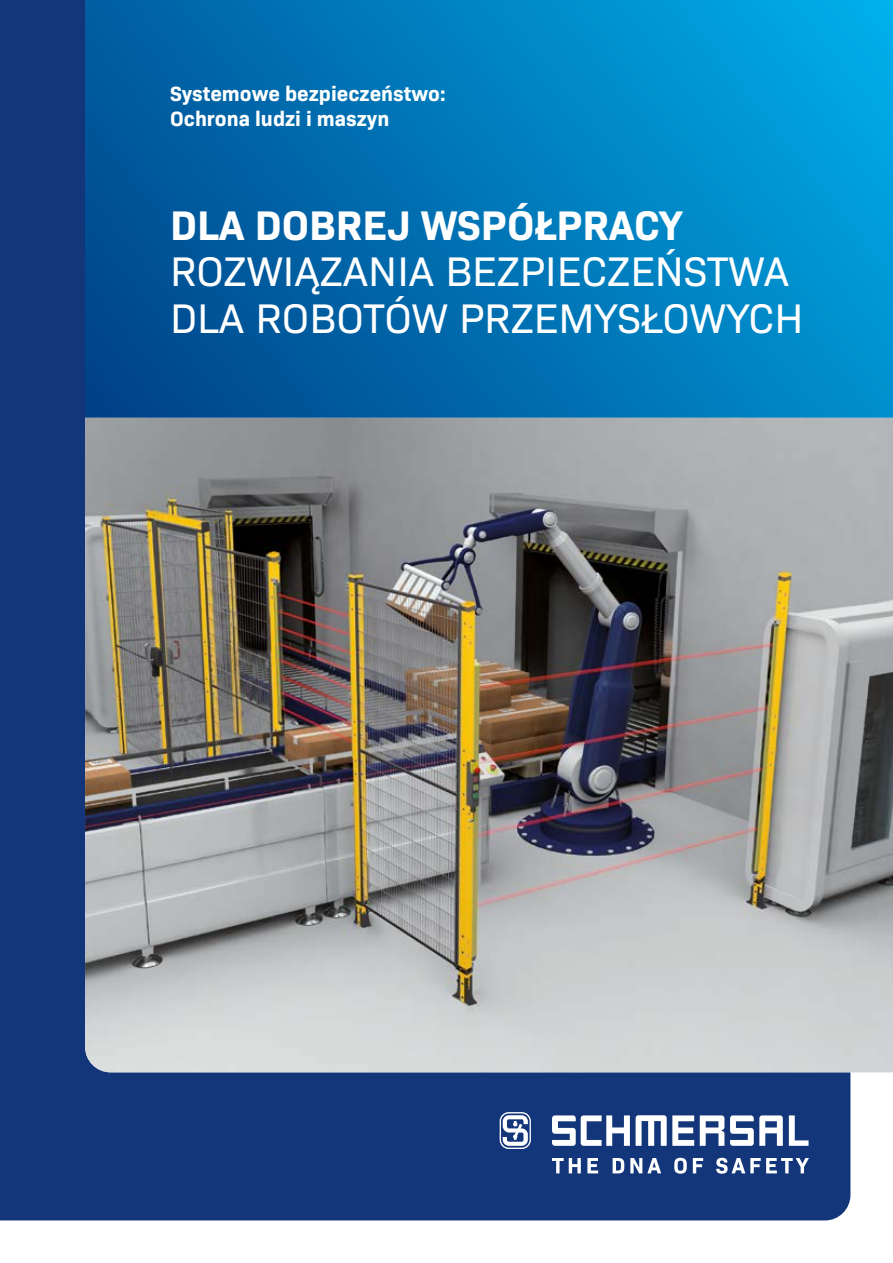
<style>
.page{position:relative;width:893px;height:1263px;background:#fff}
.page>*{position:absolute;margin:0;border:0;box-sizing:border-box;transform-origin:0 0}
.t1{font:42px/46.5px "Bio Sans";color:#fff}
.t2{font:700 42px "Bio Sans";color:#fff}
.t3{font:700 21px/25.2px "Bio Sans";color:#fff}
</style>
<div class="page">
<div style="left:0;top:0;width:850px;height:1220px;background:#13357a"></div>
<svg style="left:85px;top:0;width:808px;height:418px;background:#0076b7"></svg>
<img style="left:85px;top:418px;width:808px;height:654px">
<svg style="left:552px;top:1115px;width:78px;height:31px"></svg>
<svg style="left:789px;top:1115px;width:19px;height:31px"></svg>
<svg style="left:636px;top:1115px;width:58px;height:31px"></svg>
<svg style="left:700px;top:1115px;width:24px;height:31px"></svg>
<svg style="left:730px;top:1115px;width:53px;height:31px"></svg>
<svg style="left:500px;top:1112px;width:31px;height:37px"></svg>
<svg style="left:552px;top:1158px;width:257px;height:16px"></svg>
<p class="t3" style="left:170px;top:79px;width:278px">Systemowe bezpieczeństwo:<br>Ochrona ludzi i maszyn</p>
<p class="t2" style="left:170px;top:193px;width:514px">DLA DOBREJ WSPÓŁPRACY</p>
<p class="t1" style="left:170px;top:245px;width:635px">ROZWIĄZANIA BEZPIECZEŃSTWA<br>DLA ROBOTÓW PRZEMYSŁOWYCH</p>
</div>
